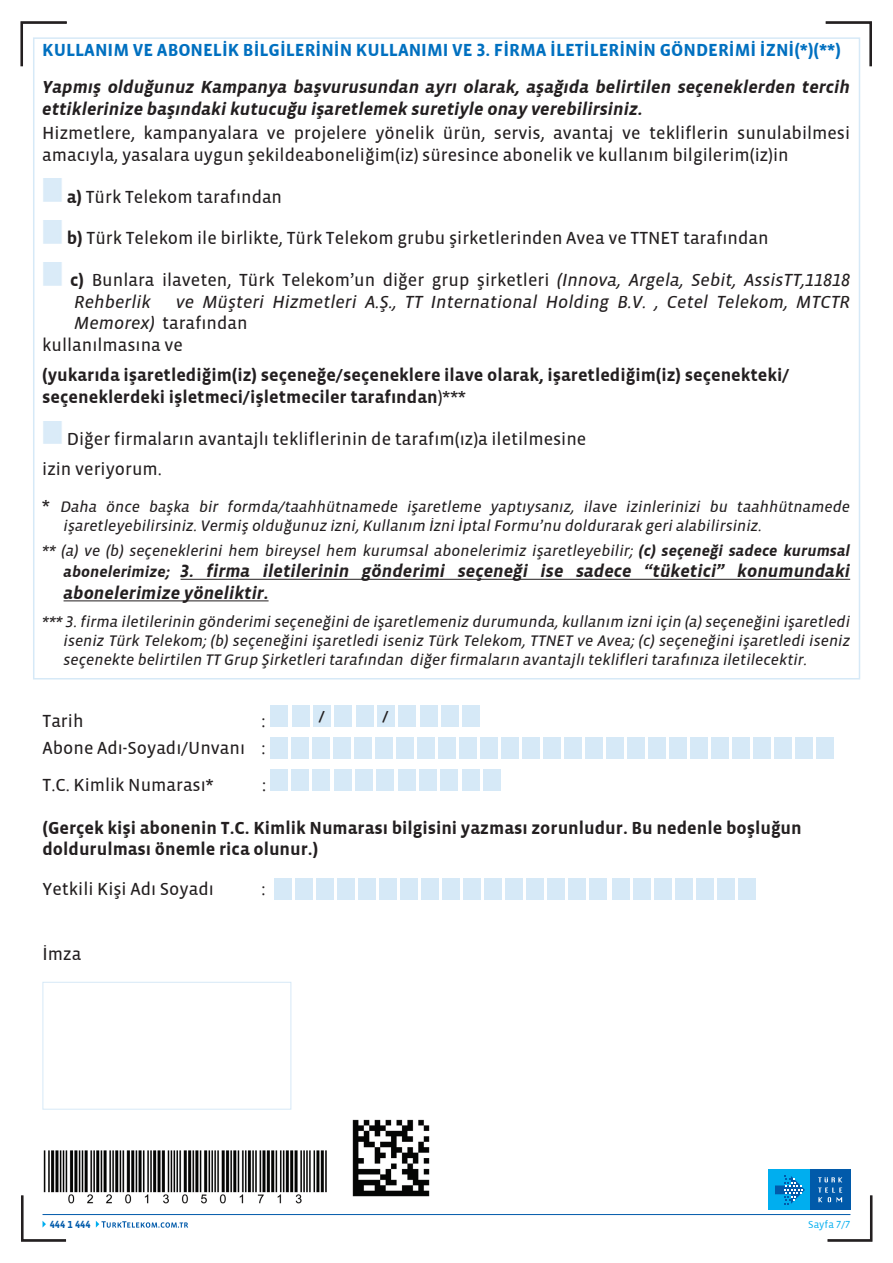
<style>
.page{position:relative;width:893px;height:1263px;background:#fff}
.page>*{position:absolute;margin:0;border:0;box-sizing:border-box;transform-origin:0 0}
.t1{font:18px/21.6px "TT Kurumsal Reg";color:#231f20}
.t2{font:italic 700 18px/21.6px "TT Kurumsal";color:#231f20}
.t3{font:700 18px/21.6px "TT Kurumsal";color:#231f20}
.t4{font:700 18px "TT Kurumsal";color:#0070c0}
.t5{font:italic 18px "TT Kurumsal Reg";color:#231f20}
.t6{font:italic 15.75px/18.9px "TT Kurumsal Reg";color:#231f20}
.t7{font:700 15px "TT Kurumsal";color:#231f20}
.t8{font:10.5px "TT Kurumsal";color:#00aeef}
.t9{font:700 10.5px "TT Kurumsal";color:#015aaa}
.s1{font-family:"TT Kurumsal";font-weight:700}
.s2{font-style:italic}
.s3{font-family:"TT Kurumsal Reg";font-weight:400}
.s4{font-style:normal;font-size:18px}
.s5{font-size:15.75px}
</style>
<div class="page">
<div style="left:768px;top:1169px;width:41px;height:41px;background:#00aeef"></div>
<div style="left:809px;top:1169px;width:41px;height:41px;background:#015aaa"></div>
<svg style="left:775px;top:1175px;width:30px;height:30px"></svg>
<hr style="left:43px;top:1214px;width:807px;height:1px;background:#015aaa">
<svg style="left:818px;top:1177px;width:55px;height:65px"></svg>
<svg style="left:20px;top:21px;width:852px;height:46px"></svg>
<svg style="left:21px;top:1195px;width:46px;height:47px"></svg>
<svg style="left:96px;top:1221px;width:92px;height:7px"></svg>
<img style="left:43px;top:1150px;width:284px;height:55px">
<img style="left:353px;top:1120px;width:77px;height:77px">
<div style="left:271px;top:705px;width:17px;height:22px;background:#d6e9f7"></div>
<div style="left:292px;top:705px;width:17px;height:22px;background:#d6e9f7"></div>
<div style="left:313px;top:705px;width:18px;height:22px;background:#d6e9f7"></div>
<div style="left:334px;top:705px;width:18px;height:22px;background:#d6e9f7"></div>
<div style="left:356px;top:705px;width:17px;height:22px;background:#d6e9f7"></div>
<div style="left:377px;top:705px;width:18px;height:22px;background:#d6e9f7"></div>
<div style="left:398px;top:705px;width:18px;height:22px;background:#d6e9f7"></div>
<div style="left:420px;top:705px;width:17px;height:22px;background:#d6e9f7"></div>
<div style="left:441px;top:705px;width:18px;height:22px;background:#d6e9f7"></div>
<div style="left:462px;top:705px;width:18px;height:22px;background:#d6e9f7"></div>
<div style="left:271px;top:738px;width:17px;height:21px;background:#d6e9f7"></div>
<div style="left:292px;top:738px;width:17px;height:21px;background:#d6e9f7"></div>
<div style="left:313px;top:738px;width:17px;height:21px;background:#d6e9f7"></div>
<div style="left:334px;top:738px;width:17px;height:21px;background:#d6e9f7"></div>
<div style="left:355px;top:738px;width:17px;height:21px;background:#d6e9f7"></div>
<div style="left:376px;top:738px;width:17px;height:21px;background:#d6e9f7"></div>
<div style="left:397px;top:738px;width:17px;height:21px;background:#d6e9f7"></div>
<div style="left:418px;top:738px;width:17px;height:21px;background:#d6e9f7"></div>
<div style="left:439px;top:738px;width:17px;height:21px;background:#d6e9f7"></div>
<div style="left:460px;top:738px;width:17px;height:21px;background:#d6e9f7"></div>
<div style="left:481px;top:738px;width:17px;height:21px;background:#d6e9f7"></div>
<div style="left:502px;top:738px;width:17px;height:21px;background:#d6e9f7"></div>
<div style="left:523px;top:738px;width:17px;height:21px;background:#d6e9f7"></div>
<div style="left:544px;top:738px;width:17px;height:21px;background:#d6e9f7"></div>
<div style="left:565px;top:738px;width:17px;height:21px;background:#d6e9f7"></div>
<div style="left:586px;top:738px;width:17px;height:21px;background:#d6e9f7"></div>
<div style="left:607px;top:738px;width:17px;height:21px;background:#d6e9f7"></div>
<div style="left:628px;top:738px;width:17px;height:21px;background:#d6e9f7"></div>
<div style="left:649px;top:738px;width:17px;height:21px;background:#d6e9f7"></div>
<div style="left:670px;top:738px;width:17px;height:21px;background:#d6e9f7"></div>
<div style="left:691px;top:738px;width:17px;height:21px;background:#d6e9f7"></div>
<div style="left:712px;top:738px;width:17px;height:21px;background:#d6e9f7"></div>
<div style="left:733px;top:738px;width:17px;height:21px;background:#d6e9f7"></div>
<div style="left:754px;top:738px;width:17px;height:21px;background:#d6e9f7"></div>
<div style="left:775px;top:738px;width:17px;height:21px;background:#d6e9f7"></div>
<div style="left:796px;top:738px;width:17px;height:21px;background:#d6e9f7"></div>
<div style="left:817px;top:738px;width:17px;height:21px;background:#d6e9f7"></div>
<div style="left:270px;top:769px;width:18px;height:21px;background:#d6e9f7"></div>
<div style="left:291px;top:769px;width:18px;height:21px;background:#d6e9f7"></div>
<div style="left:313px;top:769px;width:17px;height:21px;background:#d6e9f7"></div>
<div style="left:334px;top:769px;width:17px;height:21px;background:#d6e9f7"></div>
<div style="left:355px;top:769px;width:18px;height:21px;background:#d6e9f7"></div>
<div style="left:376px;top:769px;width:18px;height:21px;background:#d6e9f7"></div>
<div style="left:398px;top:769px;width:17px;height:21px;background:#d6e9f7"></div>
<div style="left:419px;top:769px;width:18px;height:21px;background:#d6e9f7"></div>
<div style="left:440px;top:769px;width:18px;height:21px;background:#d6e9f7"></div>
<div style="left:462px;top:769px;width:17px;height:21px;background:#d6e9f7"></div>
<div style="left:483px;top:769px;width:18px;height:21px;background:#d6e9f7"></div>
<div style="left:274px;top:878px;width:18px;height:21px;background:#d6e9f7"></div>
<div style="left:295px;top:878px;width:18px;height:21px;background:#d6e9f7"></div>
<div style="left:316px;top:878px;width:18px;height:21px;background:#d6e9f7"></div>
<div style="left:337px;top:878px;width:18px;height:21px;background:#d6e9f7"></div>
<div style="left:358px;top:878px;width:18px;height:21px;background:#d6e9f7"></div>
<div style="left:379px;top:878px;width:18px;height:21px;background:#d6e9f7"></div>
<div style="left:400px;top:878px;width:18px;height:21px;background:#d6e9f7"></div>
<div style="left:421px;top:878px;width:18px;height:21px;background:#d6e9f7"></div>
<div style="left:442px;top:878px;width:18px;height:21px;background:#d6e9f7"></div>
<div style="left:463px;top:878px;width:18px;height:21px;background:#d6e9f7"></div>
<div style="left:484px;top:878px;width:18px;height:21px;background:#d6e9f7"></div>
<div style="left:505px;top:878px;width:18px;height:22px;background:#d6e9f7"></div>
<div style="left:526px;top:878px;width:18px;height:21px;background:#d6e9f7"></div>
<div style="left:547px;top:878px;width:18px;height:21px;background:#d6e9f7"></div>
<div style="left:568px;top:878px;width:18px;height:21px;background:#d6e9f7"></div>
<div style="left:589px;top:878px;width:18px;height:21px;background:#d6e9f7"></div>
<div style="left:612px;top:878px;width:18px;height:21px;background:#d6e9f7"></div>
<div style="left:633px;top:878px;width:18px;height:21px;background:#d6e9f7"></div>
<div style="left:654px;top:878px;width:18px;height:21px;background:#d6e9f7"></div>
<div style="left:675px;top:878px;width:18px;height:21px;background:#d6e9f7"></div>
<div style="left:696px;top:878px;width:18px;height:21px;background:#d6e9f7"></div>
<div style="left:717px;top:878px;width:18px;height:21px;background:#d6e9f7"></div>
<div style="left:738px;top:878px;width:18px;height:21px;background:#d6e9f7"></div>
<div style="left:43px;top:982px;width:248px;height:127px;border:1px solid #d6e9f7"></div>
<hr style="left:181px;top:579px;width:669px;height:1px;background:#231f20">
<hr style="left:64px;top:600px;width:205px;height:1px;background:#231f20">
<img style="left:43px;top:179px;width:19px;height:23px">
<img style="left:43px;top:221px;width:19px;height:23px">
<img style="left:43px;top:262px;width:19px;height:24px">
<img style="left:43px;top:421px;width:19px;height:23px">
<p class="t4" style="left:42px;top:41px;width:800px">KULLANIM VE ABONELİK BİLGİLERİNİN KULLANIMI VE 3. FİRMA İLETİLERİNİN GÖNDERİMİ İZNİ(*)(**)</p>
<p class="t2" style="left:42px;top:76px;width:809px">Yapmış olduğunuz Kampanya başvurusundan ayrı olarak, aşağıda belirtilen seçeneklerden tercih ettiklerinize başındaki kutucuğu işaretlemek suretiyle onay verebilirsiniz.</p>
<p class="t1" style="left:42px;top:122px;width:809px">Hizmetlere, kampanyalara ve projelere yönelik ürün, servis, avantaj ve tekliflerin sunulabilmesi amacıyla, yasalara uygun şekildeaboneliğim(iz) süresince abonelik ve kullanım bilgilerim(iz)in</p>
<p class="t1" style="left:67px;top:186px;width:217px"><span class="s1">a)</span> Türk Telekom tarafından</p>
<p class="t1" style="left:67px;top:228px;width:703px"><span class="s1">b)</span> Türk Telekom ile birlikte, Türk Telekom grubu şirketlerinden Avea ve TTNET tarafından</p>
<p class="t1" style="left:70px;top:269px;width:781px"><span class="s1">c)</span> Bunlara ilaveten, Türk Telekom’un diğer grup şirketleri <span class="s2">(Innova, Argela, Sebit, AssisTT,11818<br>Rehberlik</span></p>
<p class="t5" style="left:176px;top:292px;width:676px">ve Müşteri Hizmetleri A.Ş., TT International Holding B.V. , Cetel Telekom, MTCTR</p>
<p class="t1" style="left:74px;top:313px;width:175px"><span class="s2">Memorex)</span> tarafından</p>
<p class="t1" style="left:42px;top:334px;width:142px">kullanılmasına ve</p>
<p class="t3" style="left:42px;top:365px;width:749px">(yukarıda işaretlediğim(iz) seçeneğe/seçeneklere ilave olarak, işaretlediğim(iz) seçenekteki/ seçeneklerdeki işletmeci/işletmeciler tarafından<span class="s3">)***</span></p>
<p class="t1" style="left:42px;top:424px;width:546px;line-height:30.6px;text-indent:25px">Diğer firmaların avantajlı tekliflerinin de tarafım(ız)a iletilmesine izin veriyorum.</p>
<p class="t6" style="left:64px;top:497px;width:788px;text-indent:-21px"><span class="s4">*</span> Daha önce başka bir formda/taahhütnamede işaretleme yaptıysanız, ilave izinlerinizi bu taahhütnamede işaretleyebilirsiniz. Vermiş olduğunuz izni, Kullanım İzni İptal Formu’nu doldurarak geri alabilirsiniz.</p>
<p class="t6" style="left:42px;top:541px;width:809px">** (a) ve (b) seçeneklerini hem bireysel hem kurumsal abonelerimiz işaretleyebilir; <span class="s1">(c) seçeneği sadece kurumsal</span></p>
<p class="t2" style="left:64px;top:561px;width:788px"><span class="s5">abonelerimize;</span> 3. firma iletilerinin gönderimi seçeneği ise sadece “tüketici” konumundaki abonelerimize yöneliktir.</p>
<p class="t6" style="left:64px;top:612px;width:788px;text-align:justify;text-indent:-21px">*** 3. firma iletilerinin gönderimi seçeneğini de işaretlemeniz durumunda, kullanım izni için (a) seçeneğini işaretledi iseniz Türk Telekom; (b) seçeneğini işaretledi iseniz Türk Telekom, TTNET ve Avea; (c) seçeneğini işaretledi iseniz seçenekte belirtilen TT Grup Şirketleri tarafından diğer firmaların avantajlı teklifleri tarafınıza iletilecektir.</p>
<p class="t1" style="left:43px;top:710px;width:43px">Tarih</p>
<p class="t1" style="left:262px;top:710px;width:6px">:</p>
<p class="t7" style="left:319px;top:708px;width:7px">/</p>
<p class="t7" style="left:383px;top:708px;width:7px">/</p>
<p class="t1" style="left:43px;top:730px;width:225px;line-height:36.3px">Abone Adı-Soyadı/Unvanı :<br>T.C. Kimlik Numarası*</p>
<p class="t1" style="left:262px;top:774px;width:6px">:</p>
<p class="t3" style="left:43px;top:817px;width:761px">(Gerçek kişi abonenin T.C. Kimlik Numarası bilgisini yazması zorunludur. Bu nedenle boşluğun doldurulması önemle rica olunur.)</p>
<p class="t1" style="left:43px;top:878px;width:173px">Yetkili Kişi Adı Soyadı</p>
<p class="t1" style="left:262px;top:878px;width:6px">:</p>
<p class="t1" style="left:43px;top:943px;width:40px">İmza</p>
<p class="t9" style="left:50px;top:1219px;width:43px">444 1 444</p>
<p class="t8" style="left:808px;top:1219px;width:44px">Sayfa 7/7</p>
</div>
